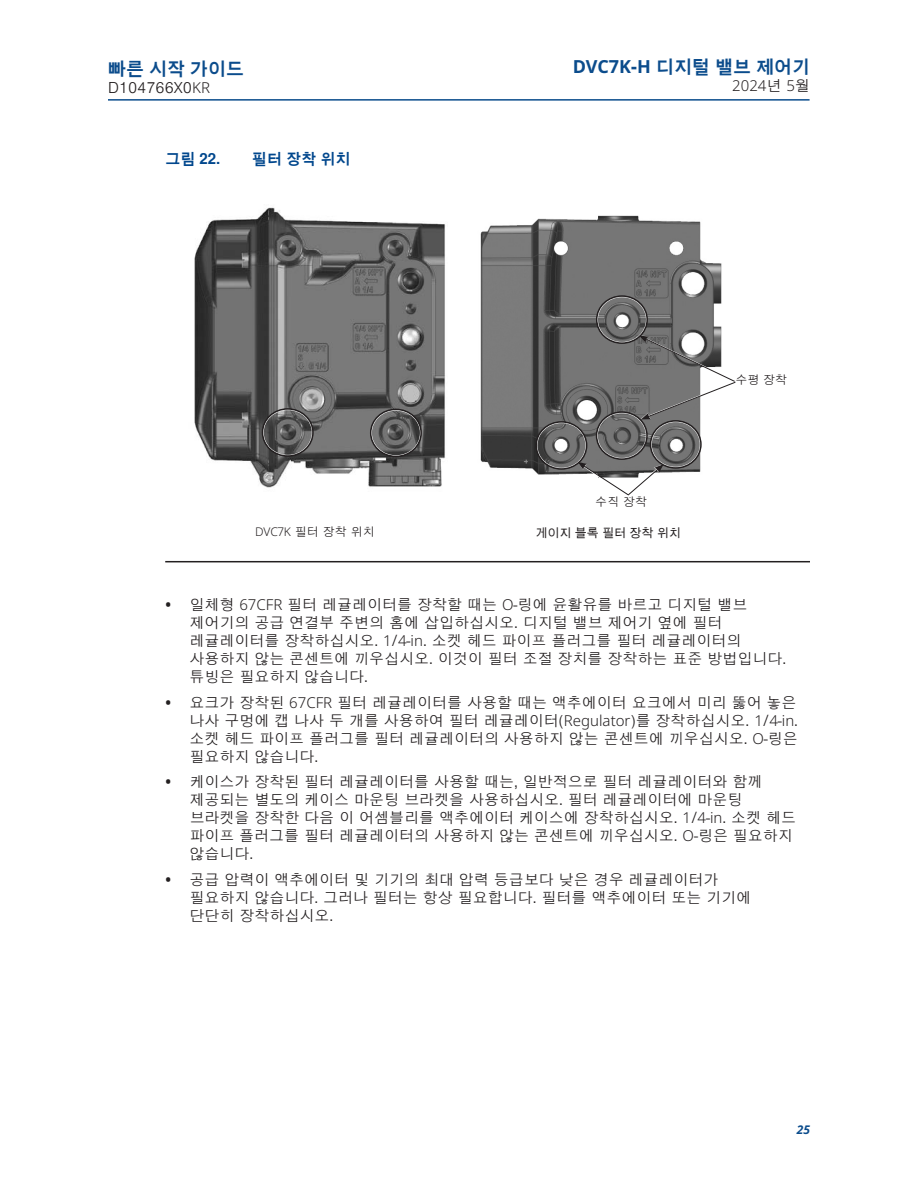
<style>
.page{position:relative;width:918px;height:1188px;background:#fff}
.page>*{position:absolute;margin:0;border:0;box-sizing:border-box;transform-origin:0 0}
._07_MP_Manual_document_type_right_aligned{font:700 18px "Nimbus Sans KOR";color:#0b4c8c}
._01_Body_text_bullet{font:300 15px/18px "Nimbus Sans KOR";color:#231f20}
.t1{font:700 15px "Nimbus Sans KOR";color:#01478d}
._07_MP_Date_right_aligned{font:300 15px "Noto Sans";color:#231f20}
._03_Figure_call_outs{font:300 12px "Nimbus Sans KOR";color:#231f20}
._03_Figure_call_outs-2{font:12px "Nimbus Sans KOR";color:#231f20}
.t2{font:italic 700 12px "Noto Sans";color:#0b4c8c}
.s1{font-family:"Noto Sans"}
.s2{font-family:"Nimbus Sans KOR"}
.s3{font-family:"Noto Sans";font-weight:700}
</style>
<div class="page">
<hr style="left:108px;top:99px;width:702px;height:2px;background:#0b4c8c">
<img style="left:480px;top:215px;width:242px;height:260px">
<hr style="left:165px;top:561px;width:645px;height:1px;background:#231f20">
<img style="left:194px;top:207px;width:251px;height:281px">
<svg style="left:577px;top:462px;width:87px;height:34px"></svg>
<svg style="left:639px;top:335px;width:97px;height:84px"></svg>
<div style="left:370px;top:409px;width:52px;height:48px;border:2px solid #231f20;border-radius:50%"></div>
<div style="left:263px;top:410px;width:49px;height:45px;border:1px solid #fff;border-radius:50%"></div>
<div style="left:262px;top:408px;width:52px;height:49px;border:2px solid #231f20;border-radius:50%"></div>
<div style="left:596px;top:411px;width:52px;height:49px;border:2px solid #231f20;border-radius:50%"></div>
<div style="left:650px;top:420px;width:52px;height:49px;border:2px solid #231f20;border-radius:50%"></div>
<div style="left:535px;top:421px;width:52px;height:49px;border:2px solid #231f20;border-radius:50%"></div>
<div style="left:596px;top:295px;width:52px;height:49px;border:2px solid #231f20;border-radius:50%"></div>
<p class="_07_MP_Manual_document_type_right_aligned" style="left:108px;top:56px;width:138px">빠른 시작 가이드</p>
<p class="_01_Body_text_bullet" style="left:108px;top:78px;width:104px">D104766X0<span class="s1">KR</span></p>
<p class="t1" style="left:165px;top:148px;width:57px">그림 22.</p>
<p class="t1" style="left:252px;top:148px;width:100px">필터 장착 위치</p>
<p class="_07_MP_Manual_document_type_right_aligned" style="left:573px;top:54px;width:239px"><span class="s1">DVC7K</span>-<span class="s1">H</span> 디지털 밸브 제어기</p>
<p class="_07_MP_Date_right_aligned" style="left:732px;top:77px;width:79px">2024<span class="s2">년</span> 5<span class="s2">월</span></p>
<p class="_03_Figure_call_outs" style="left:595px;top:495px;width:53px">수직 장착</p>
<p class="_03_Figure_call_outs" style="left:735px;top:372px;width:53px">수평 장착</p>
<p class="_03_Figure_call_outs" style="left:255px;top:524px;width:121px"><span class="s1">DVC7K</span> 필터 장착 위치</p>
<p class="_03_Figure_call_outs-2" style="left:535px;top:524px;width:147px">게이지 블록 필터 장착 위치</p>
<p class="_01_Body_text_bullet" style="left:189px;top:596px;width:598px;text-indent:-24px"><span class="s3">•</span> 일체형 <span class="s1">67CFR</span> 필터 레귤레이터를 장착할 때는 <span class="s1">O</span>-링에 윤활유를 바르고 디지털 밸브 제어기의 공급 연결부 주변의 홈에 삽입하십시오. 디지털 밸브 제어기 옆에 필터 레귤레이터를 장착하십시오. <span class="s1">1</span>/<span class="s1">4</span>-<span class="s1">in</span>. 소켓 헤드 파이프 플러그를 필터 레귤레이터의 사용하지 않는 콘센트에 끼우십시오. 이것이 필터 조절 장치를 장착하는 표준 방법입니다. 튜빙은 필요하지 않습니다.</p>
<p class="_01_Body_text_bullet" style="left:189px;top:693px;width:610px;text-align:justify;text-indent:-24px"><span class="s3">•</span> 요크가 장착된 <span class="s1">67CFR</span> 필터 레귤레이터를 사용할 때는 액추에이터 요크에서 미리 뚫어 놓은 나사 구멍에 캡 나사 두 개를 사용하여 필터 레귤레이터(<span class="s1">Regulator</span>)를 장착하십시오. <span class="s1">1</span>/<span class="s1">4</span>-<span class="s1">in</span>. 소켓 헤드 파이프 플러그를 필터 레귤레이터의 사용하지 않는 콘센트에 끼우십시오. <span class="s1">O</span>-링은 필요하지 않습니다.</p>
<p class="_01_Body_text_bullet" style="left:189px;top:773px;width:608px;text-indent:-24px"><span class="s3">•</span> 케이스가 장착된 필터 레귤레이터를 사용할 때는, 일반적으로 필터 레귤레이터와 함께 제공되는 별도의 케이스 마운팅 브라켓을 사용하십시오. 필터 레귤레이터에 마운팅 브라켓을 장착한 다음 이 어셈블리를 액추에이터 케이스에 장착하십시오. <span class="s1">1</span>/<span class="s1">4</span>-<span class="s1">in</span>. 소켓 헤드 파이프 플러그를 필터 레귤레이터의 사용하지 않는 콘센트에 끼우십시오. <span class="s1">O</span>-링은 필요하지 않습니다.</p>
<p class="_01_Body_text_bullet" style="left:189px;top:870px;width:563px;text-indent:-24px"><span class="s3">•</span> 공급 압력이 액추에이터 및 기기의 최대 압력 등급보다 낮은 경우 레귤레이터가 필요하지 않습니다. 그러나 필터는 항상 필요합니다. 필터를 액추에이터 또는 기기에 단단히 장착하십시오.</p>
<p class="t2" style="left:797px;top:1121px;width:15px">25</p>
</div>
